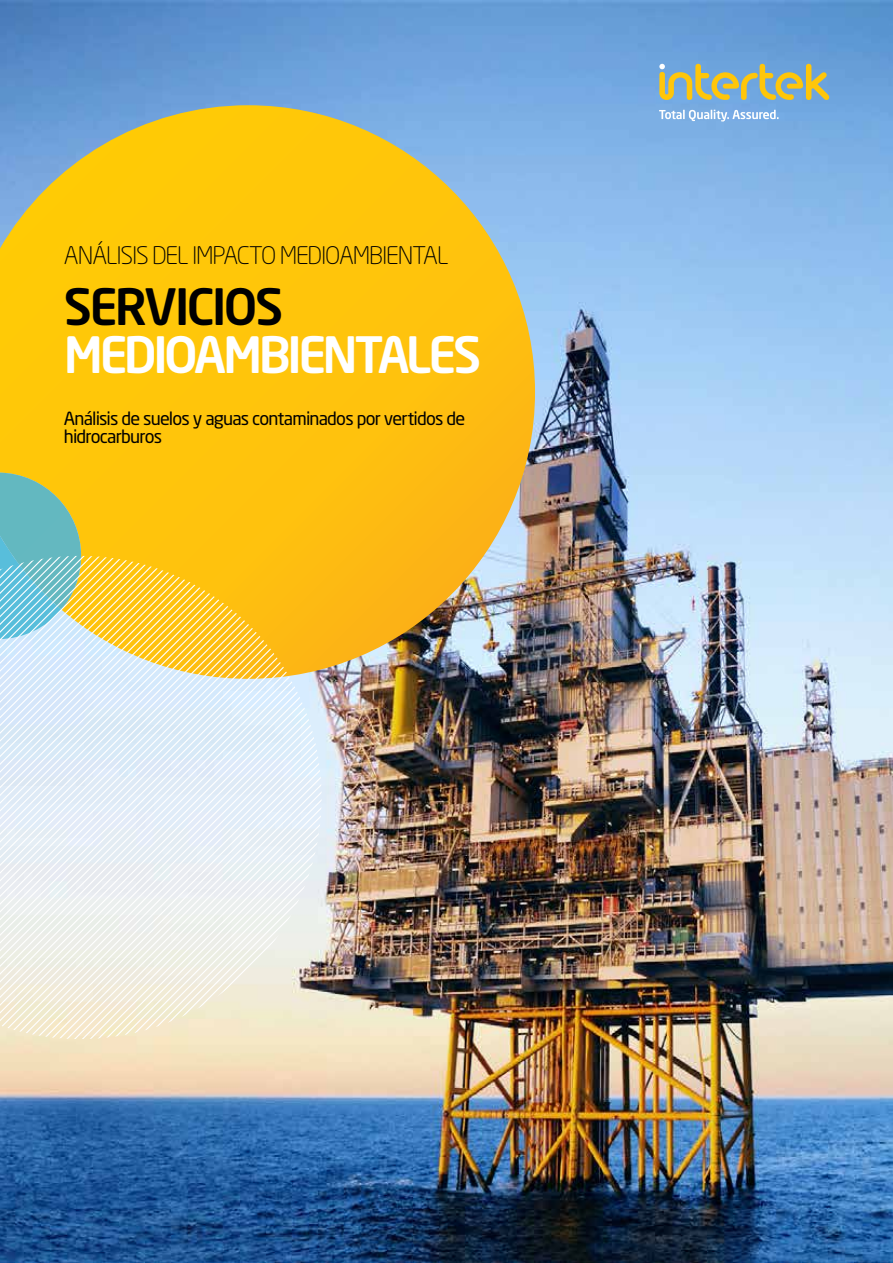
<style>
.page{position:relative;width:893px;height:1263px;background:#fff}
.page>*{position:absolute;margin:0;border:0;box-sizing:border-box;transform-origin:0 0}
.t1{font:500 49.5px "Neo Sans Std";letter-spacing:-.075em;color:#fff}
.t2{font:500 49.5px "Neo Sans Std";letter-spacing:-.05em;color:#000}
.t3{font:300 24px "Neo Sans Std";letter-spacing:-.05em;color:#000}
.t4{font:18px/18px "Neo Sans Std";letter-spacing:-.045em;color:#000}
</style>
<div class="page">
<img style="left:0;top:0;width:893px;height:1263px">
<svg style="left:659px;top:64px;width:170px;height:36px;background:#a5b18c"></svg>
<svg style="left:659px;top:110px;width:120px;height:12px"></svg>
<svg style="left:0;top:105px;width:535px;height:574px;background:#e9bf31"></svg>
<svg style="left:0;top:473px;width:81px;height:83px;background:#84bb99"></svg>
<svg style="left:0;top:651px;width:322px;height:8px;background:#eed588"></svg>
<svg style="left:0;top:659px;width:322px;height:8px;background:#edd795"></svg>
<svg style="left:0;top:667px;width:322px;height:8px;background:#e8daab"></svg>
<svg style="left:0;top:682px;width:322px;height:8px;fill:#d4e9fc"></svg>
<svg style="left:0;top:690px;width:322px;height:8px;fill:#d7ebfc"></svg>
<svg style="left:0;top:698px;width:322px;height:8px;fill:#d7ebfc"></svg>
<svg style="left:0;top:706px;width:322px;height:8px;fill:#d8ebfa"></svg>
<svg style="left:0;top:714px;width:322px;height:7px;fill:#d9ebfa"></svg>
<svg style="left:0;top:721px;width:322px;height:8px;fill:#d8e9f8"></svg>
<svg style="left:0;top:729px;width:322px;height:8px;fill:#d7e9f7"></svg>
<svg style="left:0;top:737px;width:322px;height:8px;fill:#d7e9f7"></svg>
<svg style="left:0;top:745px;width:322px;height:7px;fill:#d9eaf7"></svg>
<svg style="left:0;top:752px;width:322px;height:8px;fill:#daebf9"></svg>
<svg style="left:0;top:760px;width:322px;height:8px;fill:#deeafa"></svg>
<svg style="left:0;top:768px;width:322px;height:8px;fill:#deeafa"></svg>
<svg style="left:0;top:776px;width:322px;height:7px;fill:#deeaf6"></svg>
<svg style="left:0;top:783px;width:322px;height:8px;fill:#deeaf6"></svg>
<svg style="left:0;top:791px;width:322px;height:248px"></svg>
<h2 class="t3" style="left:64px;top:241px;width:386px">ANÁLISIS DEL IMPACTO MEDIOAMBIENTAL</h2>
<h1 class="t2" style="left:64px;top:275px;width:221px">SERVICIOS</h1>
<h1 class="t1" style="left:64px;top:323px;width:419px">MEDIOAMBIENTALES</h1>
<p class="t4" style="left:64px;top:409px;width:403px">Análisis de suelos y aguas contaminados por vertidos de hidrocarburos</p>
</div>
